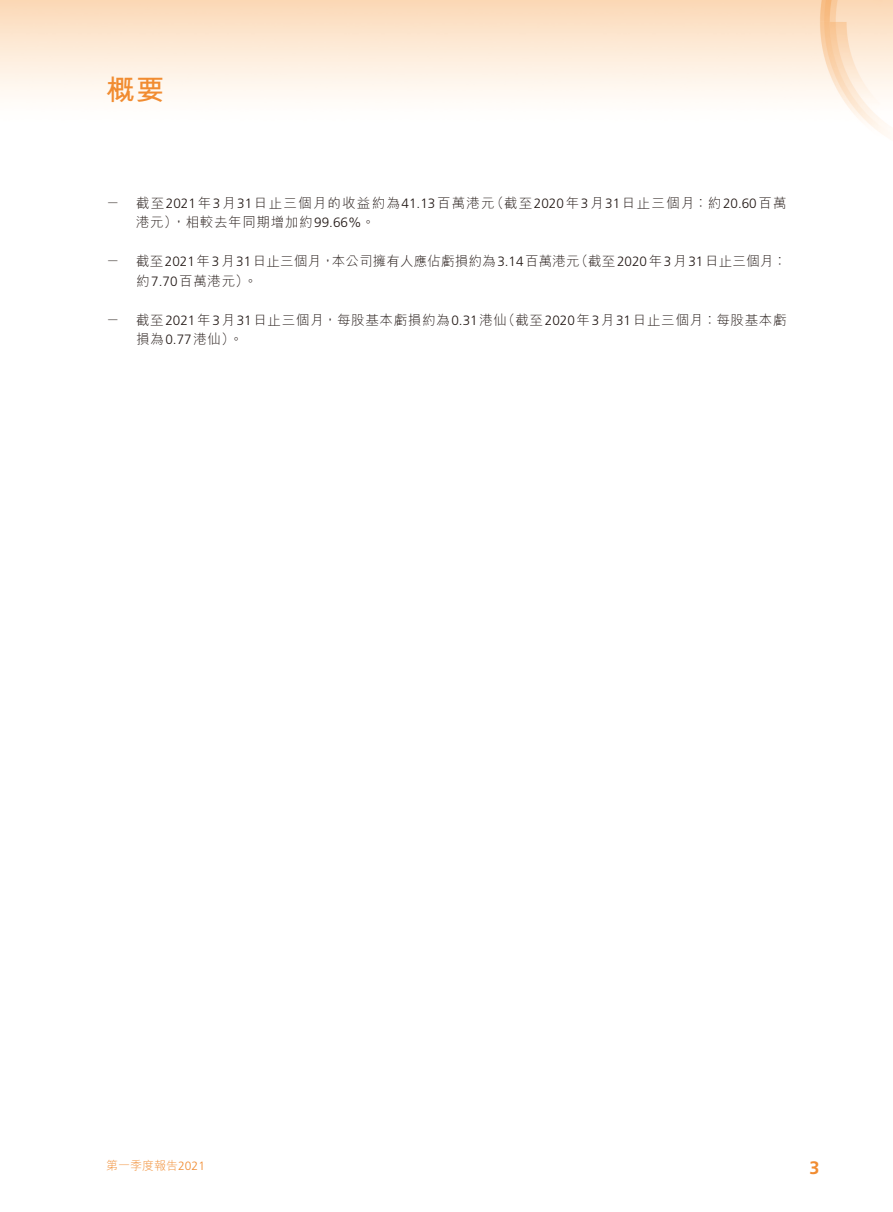
<style>
.page{position:relative;width:893px;height:1212px;background:#fff}
.page>*{position:absolute;margin:0;border:0;box-sizing:border-box;transform-origin:0 0}
.t1{font:700 28.5px "M Hei HK";color:#f18c31}
.t2{font:700 18px "Frutiger LT Std";color:#f18c31}
.t3{font:300 13.5px/19.5px "M Hei HK";letter-spacing:.09em;color:#231916}
.t4{font:300 13.5px/19.5px "M Hei HK";letter-spacing:.01em;color:#231916}
.t5{font:300 13.5px/19.5px "M Hei HK";letter-spacing:.05em;color:#231916}
.t6{font:300 12px "M Hei HK";color:#f18c31}
.s1{font-family:"Frutiger LT Std"}
</style>
<div class="page">
<img style="left:0;top:0;width:893px;height:137px">
<h1 class="t1" style="left:106px;top:69px;width:59px">概要</h1>
<p class="t3" style="left:136px;top:193px;width:652px;text-indent:-30px">－ 截至<span class="s1">2021</span>年<span class="s1">3</span>月<span class="s1">31</span>日止三個月的收益約為<span class="s1">41.13</span>百萬港元（截至<span class="s1">2020</span>年<span class="s1">3</span>月<span class="s1">31</span>日止三個月︰約<span class="s1">20.60</span>百萬港元），相較去年同期增加約<span class="s1">99.66%</span>。</p>
<p class="t4" style="left:136px;top:251px;width:652px;text-indent:-30px">－ 截至<span class="s1">2021</span>年<span class="s1">3</span>月<span class="s1">31</span>日止三個月，本公司擁有人應佔虧損約為<span class="s1">3.14</span>百萬港元（截至<span class="s1">2020</span>年<span class="s1">3</span>月<span class="s1">31</span>日止三個月︰約<span class="s1">7.70</span>百萬港元）。</p>
<p class="t5" style="left:136px;top:310px;width:652px;text-indent:-30px">－ 截至<span class="s1">2021</span>年<span class="s1">3</span>月<span class="s1">31</span>日止三個月，每股基本虧損約為<span class="s1">0.31</span>港仙（截至<span class="s1">2020</span>年<span class="s1">3</span>月<span class="s1">31</span>日止三個月︰每股基本虧損為<span class="s1">0.77</span>港仙）。</p>
<p class="t6" style="left:106px;top:1159px;width:100px">第一季度報告<span class="s1">2021</span></p>
<h2 class="t2" style="left:810px;top:1157px;width:12px">3</h2>
</div>
